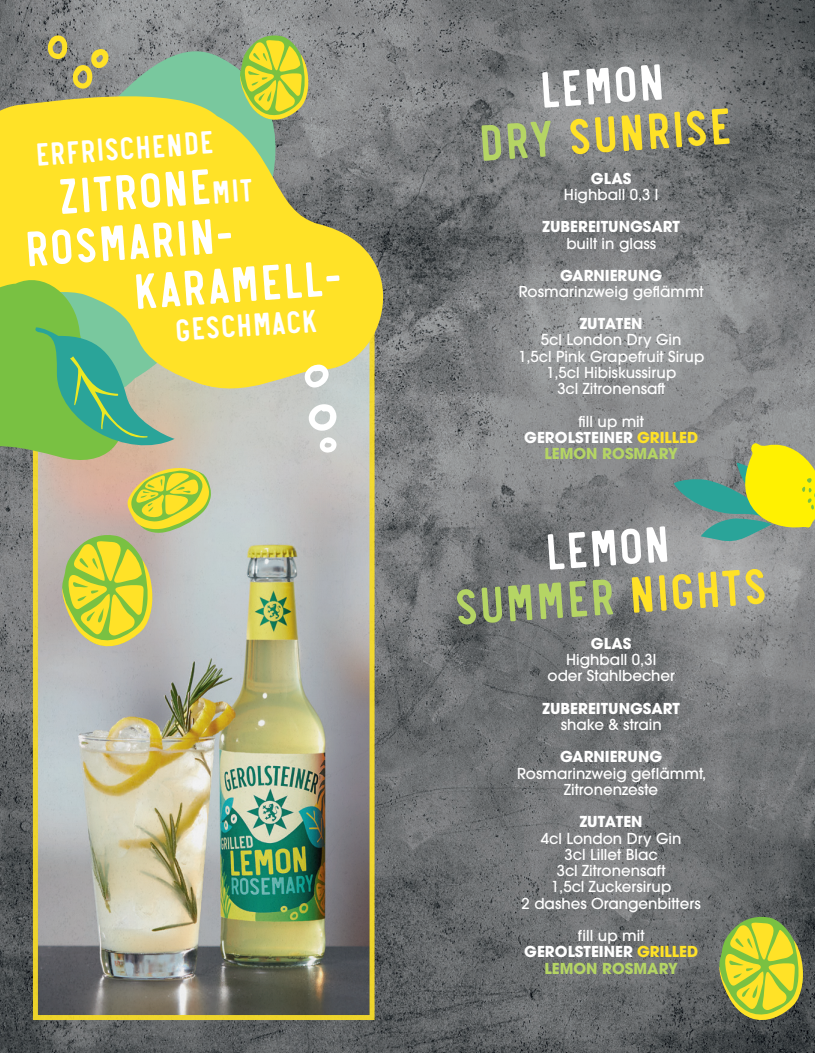
<style>
.page{position:relative;width:815px;height:1053px;background:#fff}
.page>*{position:absolute;margin:0;border:0;box-sizing:border-box;transform-origin:0 0}
.t1{font:700 53.75px/48.8px "Revelstoke";color:#b5d564;text-align:center}
.t2{font:700 53.75px/48.8px "Revelstoke";color:#ffe227;text-align:center}
.t3{font:700 52.5px "Revelstoke";color:#fff}
.t4{font:700 33.75px "Revelstoke";color:#fff}
.t5{font:500 15px/16.2px "ITC Avant Garde Pro";color:#fff;text-align:center}
.t6{font:700 15px/16.2px "ITC Avant Garde Pro";color:#fff;text-align:center}
.s1{font-size:33.75px}
.s2{color:#fff}
.s3{color:#b5d564}
.s4{font-weight:500}
.s5{color:#ffe227}
</style>
<div class="page">
<img style="left:0;top:0;width:815px;height:1052px">
<svg style="left:475px;top:36px;width:272px;height:141px;background:#7f8183"></svg>
<img style="left:39px;top:400px;width:330px;height:613px">
<div style="left:33px;top:315px;width:342px;height:704px;border:5px solid #ffe227"></div>
<svg style="left:0;top:31px;width:354px;height:389px;background:#8d9b95"></svg>
<svg style="left:0;top:81px;width:420px;height:319px;background:#d1c248"></svg>
<svg style="left:719px;top:914px;width:87px;height:113px;background:#a4ab3c"></svg>
<svg style="left:579px;top:437px;width:236px;height:194px;background:#919980"></svg>
<svg style="left:47px;top:34px;width:63px;height:57px;background:#9b9670"></svg>
<svg style="left:0;top:270px;width:211px;height:383px;background:#adbe71"></svg>
<svg style="left:239px;top:34px;width:72px;height:91px;background:#b5c350"></svg>
<svg style="left:303px;top:363px;width:26px;height:25px"></svg>
<svg style="left:306px;top:402px;width:31px;height:51px"></svg>
<h3 class="t4" style="left:33px;top:135px;width:182px;rotate:-4deg">Erfrischende</h3>
<h2 class="t3" style="left:54px;top:167px;width:199px;rotate:-4deg">zitrone<span class="s1">mit</span></h2>
<h2 class="t3" style="left:21px;top:219px;width:214px;rotate:-4deg">Rosmarin-</h2>
<h2 class="t3" style="left:130px;top:262px;width:213px;rotate:-4deg">Karamell-</h2>
<h3 class="t4" style="left:173px;top:311px;width:147px;rotate:-4deg">geschmack</h3>
<h1 class="t2" style="left:472px;top:69px;width:258px;rotate:-4deg"><span class="s2">Lemon<br></span><span class="s3">Dry</span> Sunrise</h1>
<p class="t6" style="left:591px;top:170px;width:42px">GLAS</p>
<p class="t5" style="left:564px;top:187px;width:96px">Highball 0,3 l</p>
<p class="t6" style="left:543px;top:219px;width:139px">ZUBEREITUNGSART</p>
<p class="t5" style="left:566px;top:235px;width:91px">built in glass</p>
<p class="t6" style="left:560px;top:267px;width:103px">GARNIERUNG</p>
<p class="t5" style="left:519px;top:283px;width:187px">Rosmarinzweig geflämmt</p>
<p class="t6" style="left:580px;top:315px;width:64px">ZUTATEN</p>
<p class="t5" style="left:518px;top:332px;width:188px">5cl London Dry Gin<br>1,5cl Pink Grapefruit Sirup<br>1,5cl Hibiskussirup<br>3cl Zitronensaft</p>
<p class="t6" style="left:524px;top:413px;width:175px"><span class="s4">fill up mit<br></span>GEROLSTEINER <span class="s5">GRILLED<br></span><span class="s3">LEMON ROSMARY</span></p>
<h1 class="t1" style="left:448px;top:533px;width:318px;rotate:-4deg"><span class="s2">Lemon<br></span>Summer <span class="s5">Nights</span></h1>
<p class="t6" style="left:591px;top:634px;width:42px">GLAS</p>
<p class="t5" style="left:548px;top:651px;width:129px">Highball 0,3l oder Stahlbecher</p>
<p class="t6" style="left:543px;top:699px;width:139px">ZUBEREITUNGSART</p>
<p class="t5" style="left:561px;top:716px;width:103px">shake &amp; strain</p>
<p class="t6" style="left:560px;top:748px;width:103px">GARNIERUNG</p>
<p class="t5" style="left:517px;top:764px;width:191px">Rosmarinzweig geflämmt,<br>Zitronenzeste</p>
<p class="t6" style="left:580px;top:813px;width:64px">ZUTATEN</p>
<p class="t5" style="left:522px;top:829px;width:181px">4cl London Dry Gin<br>3cl Lillet Blac<br>3cl Zitronensaft<br>1,5cl Zuckersirup<br>2 dashes Orangenbitters</p>
<p class="t6" style="left:524px;top:927px;width:175px"><span class="s4">fill up mit<br></span>GEROLSTEINER <span class="s5">GRILLED<br></span><span class="s3">LEMON ROSMARY</span></p>
</div>
